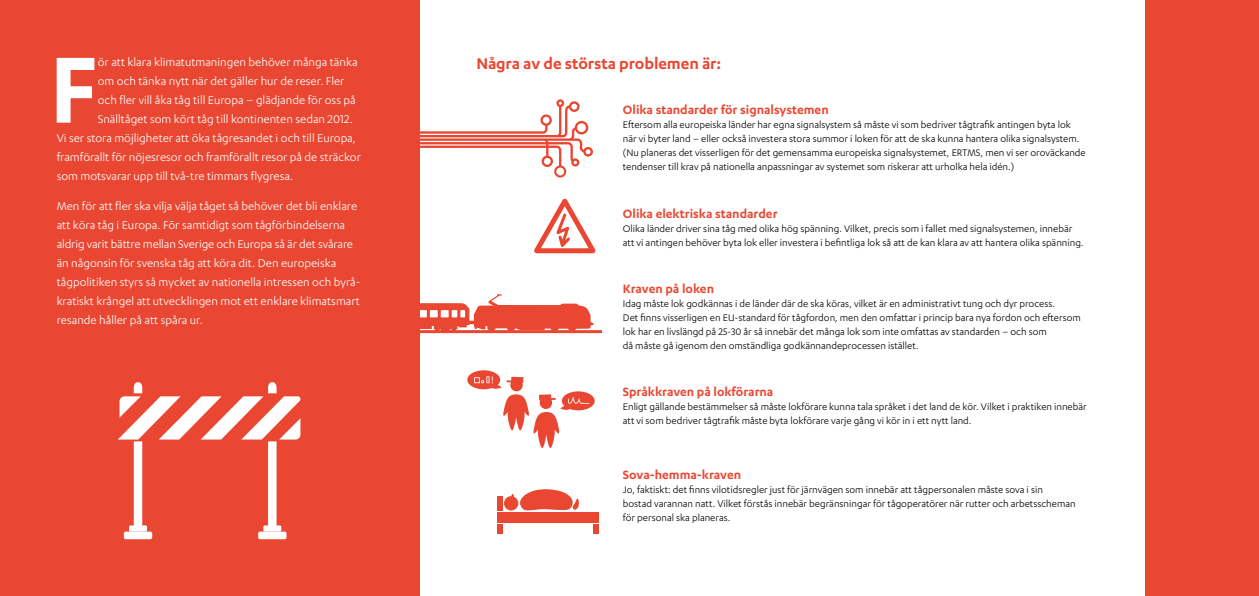
<style>
.page{position:relative;width:1259px;height:596px;background:#fff}
.page>*{position:absolute;margin:0;border:0;box-sizing:border-box;transform-origin:0 0}
.t1{font:600 109px "Karbon";color:#fff}
.t2{font:600 18px "Karbon";letter-spacing:-.005em;color:#e94732}
.t3{font:600 14px "Karbon";color:#e94732}
.t4{font:13px/19px "Karbon";color:#fff}
.t5{font:11px/14px "Karbon";color:#000}
</style>
<div class="page">
<div style="left:0;top:0;width:420px;height:595px;background:#e94732"></div>
<div style="left:1145px;top:0;width:114px;height:595px;background:#e94732"></div>
<div style="left:258px;top:531px;width:28px;height:8px;background:#fff;border-radius:2px"></div>
<svg style="left:118px;top:382px;width:183px;height:149px"></svg>
<div style="left:124px;top:531px;width:28px;height:8px;background:#fff;border-radius:2px"></div>
<svg style="left:534px;top:198px;width:62px;height:56px"></svg>
<svg style="left:420px;top:294px;width:173px;height:36px"></svg>
<hr style="left:467px;top:320px;width:15px;height:4px;background:#e94732">
<hr style="left:420px;top:330px;width:181px;height:3px;background:#e94732">
<svg style="left:467px;top:370px;width:128px;height:77px"></svg>
<div style="left:497px;top:511px;width:101px;height:11px;background:#e94732"></div>
<div style="left:497px;top:524px;width:5px;height:10px;background:#e94732"></div>
<div style="left:497px;top:496px;width:5px;height:14px;background:#e94732"></div>
<div style="left:593px;top:524px;width:5px;height:10px;background:#e94732"></div>
<div style="left:504px;top:496px;width:14px;height:14px;background:#e94732;border-radius:50%"></div>
<svg style="left:511px;top:489px;width:69px;height:23px"></svg>
<svg style="left:420px;top:99px;width:173px;height:78px"></svg>
<h1 class="t1" style="left:49px;top:28px;width:50px">F</h1>
<p class="t4" style="left:98px;top:52px;width:261px">ör att klara klimatutmaningen behöver många tänka</p>
<p class="t4" style="left:98px;top:71px;width:248px">om och tänka nytt när det gäller hur de reser. Fler</p>
<p class="t4" style="left:98px;top:90px;width:259px">och fler vill åka tåg till Europa – glädjande för oss på</p>
<p class="t4" style="left:98px;top:109px;width:256px">Snälltåget som kört tåg till kontinenten sedan 2012.</p>
<p class="t4" style="left:57px;top:128px;width:301px">Vi ser stora möjligheter att öka tågresandet i och till Europa,</p>
<p class="t4" style="left:57px;top:147px;width:306px">framförallt för nöjesresor och framförallt resor på de sträckor</p>
<p class="t4" style="left:57px;top:166px;width:238px">som motsvarar upp till två-tre timmars flygresa.</p>
<p class="t4" style="left:57px;top:196px;width:305px">Men för att fler ska vilja välja tåget så behöver det bli enklare att köra tåg i Europa. För samtidigt som tågförbindelserna aldrig varit bättre mellan Sverige och Europa så är det svårare än någonsin för svenska tåg att köra dit. Den europeiska tågpolitiken styrs så mycket av nationella intressen och byrå&shy;kratiskt krångel att utvecklingen mot ett enklare klimatsmart resande håller på att spåra ur.</p>
<h2 class="t2" style="left:476px;top:53px;width:246px">Några av de största problemen är:</h2>
<p class="t3" style="left:623px;top:102px;width:207px">Olika standarder för signalsystemen</p>
<p class="t5" style="left:623px;top:118px;width:464px">Eftersom alla europeiska länder har egna signalsystem så måste vi som bedriver tågtrafik antingen byta lok när vi byter land – eller också investera stora summor i loken för att de ska kunna hantera olika signalsystem. (Nu planeras det visserligen för det gemensamma europeiska signalsystemet, ERTMS, men vi ser oroväckande tendenser till krav på nationella anpassningar av systemet som riskerar att urholka hela idén.)</p>
<p class="t3" style="left:623px;top:205px;width:156px">Olika elektriska standarder</p>
<p class="t5" style="left:623px;top:221px;width:462px">Olika länder driver sina tåg med olika hög spänning. Vilket, precis som i fallet med signalsystemen, innebär att vi antingen behöver byta lok eller investera i befintliga lok så att de kan klara av att hantera olika spänning.</p>
<p class="t3" style="left:623px;top:280px;width:93px">Kraven på loken</p>
<p class="t5" style="left:623px;top:296px;width:459px">Idag måste lok godkännas i de länder där de ska köras, vilket är en administrativt tung och dyr process.<br>Det finns visserligen en EU-standard för tågfordon, men den omfattar i princip bara nya fordon och eftersom lok har en livslängd på 25-30 år så innebär det många lok som inte omfattas av standarden – och som<br>då måste gå igenom den omständliga godkännandeprocessen istället.</p>
<p class="t3" style="left:623px;top:384px;width:152px">Språkkraven på lokförarna</p>
<p class="t5" style="left:623px;top:399px;width:465px">Enligt gällande bestämmelser så måste lokförare kunna tala språket i det land de kör. Vilket i praktiken innebär att vi som bedriver tågtrafik måste byta lokförare varje gång vi kör in i ett nytt land.</p>
<p class="t3" style="left:623px;top:466px;width:120px">Sova-hemma-kraven</p>
<p class="t5" style="left:623px;top:481px;width:454px">Jo, faktiskt: det finns vilotidsregler just för järnvägen som innebär att tågpersonalen måste sova i sin<br>bostad varannan natt. Vilket förstås innebär begränsningar för tågoperatörer när rutter och arbetsscheman för personal ska planeras.</p>
</div>
